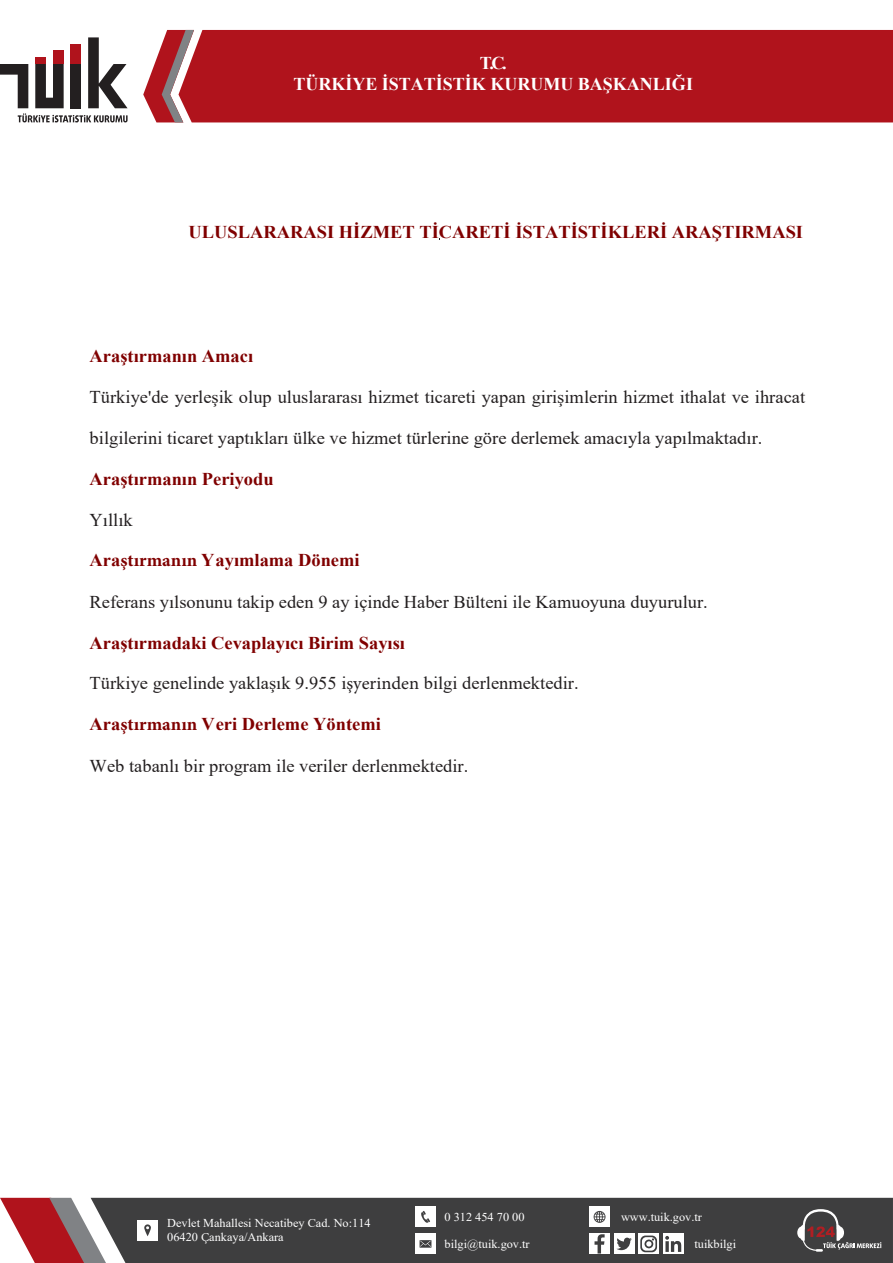
<style>
.page{position:relative;width:893px;height:1263px;background:#fff}
.page>*{position:absolute;margin:0;border:0;box-sizing:border-box;transform-origin:0 0}
.t1{font:18px "Times New Roman";color:#231f20}
.t2{font:700 18px "Times New Roman";color:#800000}
.t3{font:700 18px/21.6px "Times New Roman";color:#fff;text-align:center}
.t4{font:12px/14.4px "Times New Roman";color:#fff}
.s1{font-family:"Minion Pro"}
</style>
<div class="page">
<svg style="left:0;top:1198px;width:91px;height:65px"></svg>
<div style="left:143px;top:30px;width:750px;height:92px;background:#b0131c"></div>
<svg style="left:162px;top:30px;width:32px;height:92px"></svg>
<div style="left:91px;top:1198px;width:802px;height:65px;background:#3e3e3f"></div>
<svg style="left:0;top:37px;width:128px;height:85px"></svg>
<div style="left:589px;top:1206px;width:21px;height:21px;background:#fff"></div>
<svg style="left:594px;top:1211px;width:11px;height:12px"></svg>
<div style="left:137px;top:1220px;width:21px;height:21px;background:#fff"></div>
<svg style="left:144px;top:1224px;width:7px;height:12px"></svg>
<div style="left:415px;top:1233px;width:21px;height:21px;background:#fff"></div>
<svg style="left:420px;top:1240px;width:11px;height:8px"></svg>
<div style="left:415px;top:1206px;width:21px;height:21px;background:#fff"></div>
<svg style="left:421px;top:1211px;width:9px;height:12px"></svg>
<svg style="left:797px;top:1209px;width:84px;height:43px;background:#5c5657"></svg>
<div style="left:638px;top:1233px;width:21px;height:21px;background:#fff"></div>
<svg style="left:640px;top:1235px;width:17px;height:17px"></svg>
<div style="left:589px;top:1233px;width:21px;height:21px;background:#fff"></div>
<svg style="left:594px;top:1234px;width:11px;height:19px"></svg>
<div style="left:663px;top:1233px;width:21px;height:21px;background:#fff"></div>
<svg style="left:665px;top:1236px;width:16px;height:16px"></svg>
<div style="left:614px;top:1233px;width:20px;height:21px;background:#fff"></div>
<svg style="left:616px;top:1237px;width:16px;height:13px"></svg>
<p class="t3" style="left:293px;top:51px;width:401px">T.C.<br>TÜRKİYE İSTATİSTİK KURUMU BAŞKANLIĞI</p>
<p class="t2" style="left:189px;top:219px;width:616px">ULUSLARARASI HİZMET TİCARETİ İSTATİSTİKLERİ ARAŞTIRMASI</p>
<p class="t2" style="left:90px;top:343px;width:165px">Araştırmanın Amacı</p>
<p class="t1" style="left:90px;top:384px;width:717px">Türkiye'de yerleşik olup uluslararası hizmet ticareti yapan girişimlerin hizmet ithalat ve ihracat</p>
<p class="t1" style="left:90px;top:425px;width:674px">bilgilerini ticaret yaptıkları ülke ve hizmet türlerine göre derlemek amacıyla yapılmaktadır.</p>
<p class="t2" style="left:90px;top:466px;width:186px">Araştırmanın Periyodu</p>
<p class="t1" style="left:90px;top:507px;width:45px">Yıllık</p>
<p class="t2" style="left:90px;top:547px;width:272px">Ara<span class="s1">ştırmanın</span> Yayımlama Dönemi</p>
<p class="t1" style="left:90px;top:589px;width:620px">Referans yılsonunu takip eden 9 ay içinde Haber Bülteni ile Kamuoyuna duyurulur.</p>
<p class="t2" style="left:90px;top:630px;width:317px">Araştırmadaki Cevaplayıcı Birim Sayısı</p>
<p class="t1" style="left:90px;top:671px;width:490px">Türkiye genelinde yaklaşık 9.955 i<span class="s1">şyerinden</span> bilgi derlenmektedir.</p>
<p class="t2" style="left:90px;top:711px;width:293px">Ara<span class="s1">ştırmanın</span> Veri Derleme Yöntemi</p>
<p class="t1" style="left:90px;top:754px;width:380px">Web tabanlı bir program ile veriler derlenmektedir.</p>
<p class="t4" style="left:167px;top:1215px;width:205px">Devlet Mahallesi Necatibey Cad. No:114<br>06420 <span class="s1">Ç</span>ankaya/Ankara</p>
<p class="t4" style="left:621px;top:1209px;width:83px">www.tuik.gov.tr</p>
<p class="t4" style="left:445px;top:1209px;width:81px">0 312 454 70 00</p>
<p class="t4" style="left:445px;top:1236px;width:87px">bilgi@tuik.gov.tr</p>
<p class="t4" style="left:694px;top:1236px;width:43px">tuikbilgi</p>
</div>
